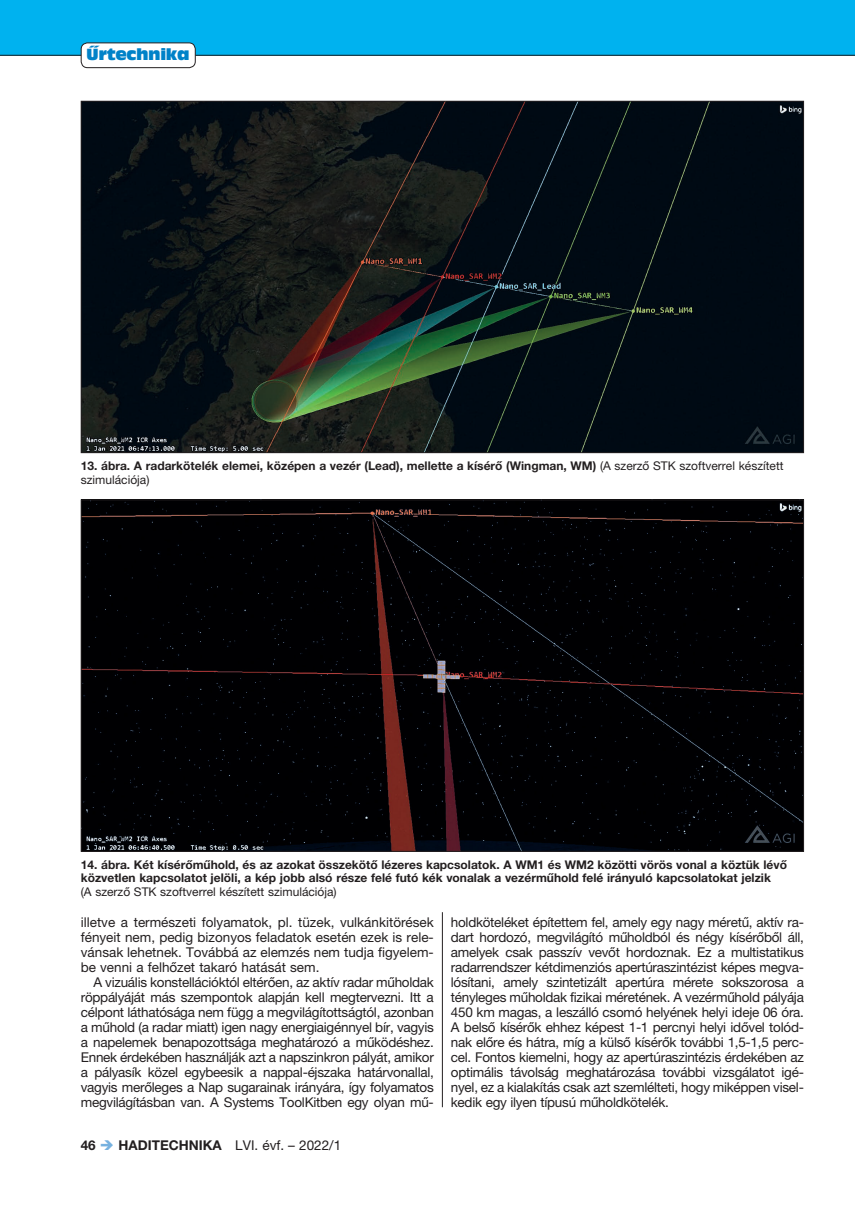
<style>
.page{position:relative;width:855px;height:1212px;background:#fff}
.page>*{position:absolute;margin:0;border:0;box-sizing:border-box;transform-origin:0 0}
.t1{font:15px "Antique Olive Compact";letter-spacing:-.02em;color:#0082c8}
.t2{font:13.5px/15px "Helvetica Neue LT Pro";letter-spacing:-.02em;color:#231f20;text-align:justify}
.t3{font:13.5px "Helvetica Neue LT Pro";color:#231f20}
.t4{font:700 12px/13.5px "Helvetica Neue LT Pro";color:#231f20}
.t5{font:12px "Helvetica Neue LT Pro";color:#231f20}
.s1{font-weight:400}
.s2{font-weight:700}
.s3{color:#76b1df}
</style>
<div class="page">
<div style="left:0;top:0;width:855px;height:55px;background:#00b2ef"></div>
<hr style="left:0;top:55px;width:855px;height:1px;background:#231f20">
<div style="left:81px;top:43px;width:114px;height:25px;background:#fff;border-radius:6px"></div>
<div style="left:81px;top:43px;width:115px;height:25px;border:1px solid #231f20;border-radius:6px"></div>
<img style="left:83px;top:501px;width:719px;height:349px">
<img style="left:83px;top:103px;width:719px;height:348px">
<hr style="left:442px;top:912px;width:1px;height:195px;background:#231f20">
<p class="t1" style="left:86px;top:44px;width:105px">Űrtechnika</p>
<p class="t4" style="left:81px;top:459px;width:704px">13. ábra. A radarkötelék elemei, középen a vezér (Lead), mellette a kísérő (Wingman, WM) <span class="s1">(A szerző STK szoftverrel készített szimulációja)</span></p>
<p class="t4" style="left:81px;top:857px;width:707px">14. ábra. Két kísérőműhold, és az azokat összekötő lézeres kapcsolatok. A WM1 és WM2 közötti vörös vonal a köztük lévő közvetlen kapcsolatot jelöli, a kép jobb alsó része felé futó kék vonalak a vezérműhold felé irányuló kapcsolatokat jelzik</p>
<p class="t5" style="left:81px;top:884px;width:257px">(A szerző STK szoftverrel készített szimulációja)</p>
<p class="t2" style="left:81px;top:915px;width:354px">illetve a természeti folyamatok, pl. tüzek, vulkánkitörések fényeit nem, pedig bizonyos feladatok esetén ezek is rele&shy;vánsak lehetnek. Továbbá az elemzés nem tudja figyelem&shy;be venni a felhőzet takaró hatását sem.</p>
<p class="t2" style="left:81px;top:975px;width:354px;text-indent:13px">A vizuális konstellációktól eltérően, az aktív radar műholdak röppályáját más szempontok alapján kell megtervezni. Itt a célpont láthatósága nem függ a megvilágítottságtól, azonban a műhold (a radar miatt) igen nagy energiaigénnyel bír, vagyis a napelemek benapozottsága meghatározó a működéshez.<br>Ennek érdekében használják azt a napszinkron pályát, amikor a pályasík közel egybeesik a nappal-éjszaka határvonallal, vagyis merőleges a Nap sugarainak irányára, így folyamatos megvilágításban van. A Systems ToolKitben egy olyan mű-</p>
<p class="t3" style="left:81px;top:1137px;width:262px"><span class="s2">46</span> <span class="s3">➔</span> <span class="s2">HADITECHNIKA</span> LVI. évf. – 2022/1</p>
<p class="t2" style="left:451px;top:915px;width:354px">holdköteléket építettem fel, amely egy nagy méretű, aktív ra&shy;dart hordozó, megvilágító műholdból és négy kísérőből áll, amelyek csak passzív vevőt hordoznak. Ez a multistatikus radarrendszer kétdimenziós apertúraszintézist képes megva&shy;lósítani, amely szintetizált apertúra mérete sokszorosa a tényleges műholdak fizikai méretének. A vezérműhold pályája 450 km magas, a leszálló csomó helyének helyi ideje 06 óra.<br>A belső kísérők ehhez képest 1-1 percnyi helyi idővel tolód&shy;nak előre és hátra, míg a külső kísérők további 1,5-1,5 perc&shy;cel. Fontos kiemelni, hogy az apertúraszintézis érdekében az optimális távolság meghatározása további vizsgálatot igé&shy;nyel, ez a kialakítás csak azt szemlélteti, hogy miképpen visel&shy;kedik egy ilyen típusú műholdkötelék.</p>
</div>
